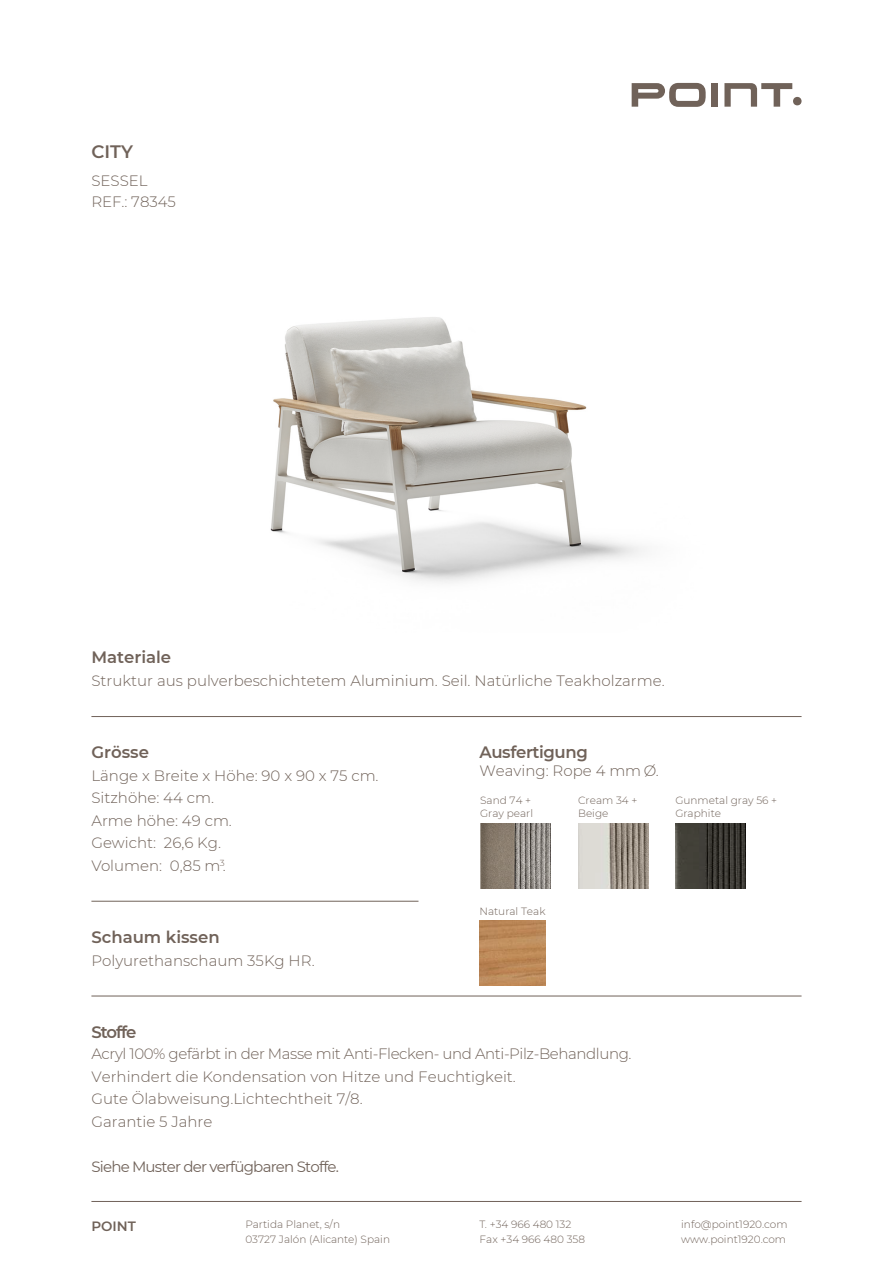
<style>
.page{position:relative;width:893px;height:1263px;background:#fff}
.page>*{position:absolute;margin:0;border:0;box-sizing:border-box;transform-origin:0 0}
.t1{font:600 18px "Montserrat";color:#706259}
.t2{font:600 16.5px "Montserrat";color:#706259}
.t3{font:600 16.5px "Montserrat";letter-spacing:-.025em;color:#706259}
.t4{font:300 15px/22.5px "Montserrat";color:#706259}
.t5{font:15px "Montserrat";letter-spacing:-.055em;color:#706259}
.t6{font:600 13.5px "Montserrat";color:#706259}
.t7{font:300 10.5px/15px "Montserrat";color:#706259}
</style>
<div class="page">
<div style="left:712px;top:83px;width:6px;height:24px;background:#706259"></div>
<svg style="left:724px;top:83px;width:68px;height:24px"></svg>
<div style="left:793px;top:97px;width:8px;height:8px;background:#706259;border-radius:50%"></div>
<svg style="left:632px;top:83px;width:74px;height:24px"></svg>
<hr style="left:91px;top:996px;width:710px;height:1px;background:#706259">
<hr style="left:91px;top:1201px;width:710px;height:1px;background:#706259">
<hr style="left:91px;top:716px;width:710px;height:1px;background:#706259">
<hr style="left:91px;top:901px;width:327px;height:1px;background:#706259">
<img style="left:479px;top:921px;width:67px;height:65px">
<img style="left:578px;top:824px;width:71px;height:64px">
<img style="left:675px;top:824px;width:71px;height:64px">
<img style="left:480px;top:824px;width:71px;height:65px">
<img style="left:270px;top:317px;width:375px;height:266px">
<p class="t1" style="left:91px;top:139px;width:43px">CITY</p>
<p class="t4" style="left:91px;top:170px;width:86px;line-height:21px">SESSEL<br>REF.: 78345</p>
<p class="t2" style="left:91px;top:646px;width:81px">Materiale</p>
<p class="t4" style="left:91px;top:669px;width:575px">Struktur aus pulverbeschichtetem Aluminium. Seil. Natürliche Teakholzarme.</p>
<p class="t2" style="left:91px;top:740px;width:59px">Grösse</p>
<p class="t4" style="left:91px;top:763px;width:289px">Länge x Breite x Höhe: 90 x 90 x 75 cm.<br>Sitzhöhe: 44 cm.<br>Arme höhe: 49 cm.<br>Gewicht: 26,6 Kg.<br>Volumen: 0,85 m<sup>3</sup>.</p>
<p class="t2" style="left:91px;top:925px;width:130px">Schaum kissen</p>
<p class="t4" style="left:91px;top:948px;width:225px">Polyurethanschaum 35Kg HR.</p>
<p class="t2" style="left:91px;top:1021px;width:47px">Stoffe</p>
<p class="t3" style="left:479px;top:740px;width:110px">Ausfertigung</p>
<p class="t4" style="left:479px;top:759px;width:181px">Weaving: Rope 4 mm Ø.</p>
<p class="t7" style="left:578px;top:794px;width:61px;line-height:12.6px">Cream 34 +<br>Beige</p>
<p class="t7" style="left:675px;top:794px;width:103px;line-height:12.6px">Gunmetal gray 56 +<br>Graphite</p>
<p class="t7" style="left:480px;top:794px;width:54px;line-height:12.6px">Sand 74 +<br>Gray pearl</p>
<p class="t7" style="left:479px;top:903px;width:68px">Natural Teak</p>
<p class="t4" style="left:91px;top:1042px;width:542px">Acryl 100% gefärbt in der Masse mit Anti-Flecken- und Anti-Pilz-Behandlung.<br>Verhindert die Kondensation von Hitze und Feuchtigkeit.<br>Gute Ölabweisung.Lichtechtheit 7/8.<br>Garantie 5 Jahre</p>
<p class="t5" style="left:91px;top:1157px;width:249px">Siehe Muster der verfügbaren Stoffe.</p>
<p class="t6" style="left:91px;top:1216px;width:46px">POINT</p>
<p class="t7" style="left:245px;top:1216px;width:146px">Partida Planet, s/n<br>03727 Jalón (Alicante) Spain</p>
<p class="t7" style="left:681px;top:1216px;width:108px">info@point1920.com www.point1920.com</p>
<p class="t7" style="left:480px;top:1216px;width:107px">T. +34 966 480 132<br>Fax +34 966 480 358</p>
</div>
